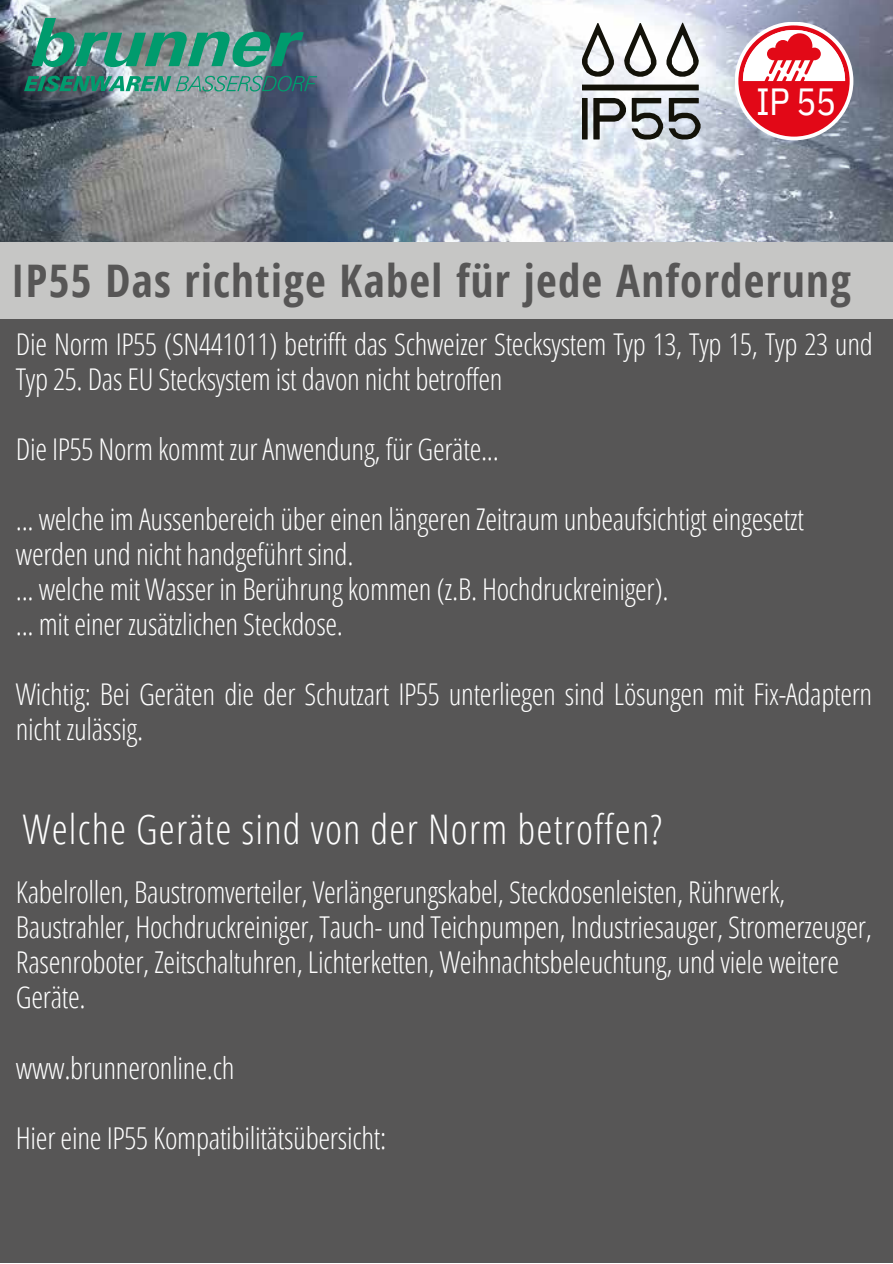
<style>
.page{position:relative;width:893px;height:1264px;background:#fff}
.page>*{position:absolute;margin:0;border:0;box-sizing:border-box;transform-origin:0 0}
.t1{font:700 45px "Open Sans Condensed";letter-spacing:.03em;color:#575656}
.t2{font:300 40.8px "Open Sans Condensed";letter-spacing:.03em;color:#fff}
.t3{font:37.8px "IBM Plex Sans Cond";color:#fff}
.t4{font:300 30.15px/35.1px "Open Sans Condensed";letter-spacing:-.01em;color:#fff}
.t5{font:300 30px/35px "Open Sans Condensed";letter-spacing:-.01em;color:#fff}
</style>
<div class="page">
<div style="left:0;top:0;width:892px;height:1262px;background:#575656"></div>
<div style="left:0;top:0;width:892px;height:318px;background:#c6c6c5"></div>
<img style="left:0;top:0;width:892px;height:241px">
<svg style="left:593px;top:98px;width:107px;height:41px;background:#8c8f91"></svg>
<div style="left:581px;top:98px;width:6px;height:41px;background:#131209"></div>
<div style="left:581px;top:85px;width:117px;height:5px;background:#131209"></div>
<svg style="left:666px;top:23px;width:32px;height:54px;background:#acacaa"></svg>
<svg style="left:624px;top:23px;width:32px;height:54px;background:#adadab"></svg>
<svg style="left:581px;top:23px;width:33px;height:54px;background:#aeaead"></svg>
<svg style="left:734px;top:22px;width:119px;height:118px;background:#d9707c"></svg>
<svg style="left:31px;top:18px;width:273px;height:49px;background:#519185"></svg>
<svg style="left:24px;top:76px;width:293px;height:16px;background:#488b81"></svg>
<p class="t3" style="left:756px;top:76px;width:81px">IP 55</p>
<h1 class="t1" style="left:11px;top:249px;width:841px">IP55 Das richtige Kabel für jede Anforderung</h1>
<p class="t5" style="left:16px;top:326px;width:858px">Die Norm IP55 (SN441011) betrifft das Schweizer Stecksystem Typ 13, Typ 15, Typ 23 und<br>Typ 25. Das EU Stecksystem ist davon nicht betroffen</p>
<p class="t5" style="left:16px;top:431px;width:484px">Die IP55 Norm kommt zur Anwendung, für Geräte...</p>
<p class="t5" style="left:16px;top:501px;width:789px">... welche im Aussenbereich über einen längeren Zeitraum unbeaufsichtigt eingesetzt werden und nicht handgeführt sind.<br>... welche mit Wasser in Berührung kommen (z.B. Hochdruckreiniger).<br>... mit einer zusätzlichen Steckdose.</p>
<p class="t5" style="left:16px;top:676px;width:857px">Wichtig: Bei Geräten die der Schutzart IP55 unterliegen sind Lösungen mit Fix-Adaptern nicht zulässig.</p>
<h2 class="t2" style="left:23px;top:800px;width:640px">Welche Geräte sind von der Norm betroffen?</h2>
<p class="t4" style="left:16px;top:873px;width:857px">Kabelrollen, Baustromverteiler, Verlängerungskabel, Steckdosenleisten, Rührwerk, Baustrahler, Hochdruckreiniger, Tauch- und Teichpumpen, Industriesauger, Stromerzeuger, Rasenroboter, Zeitschaltuhren, Lichterketten, Weihnachtsbeleuchtung, und viele weitere Geräte.</p>
<p class="t4" style="left:16px;top:1049px;width:220px">www.brunneronline.ch</p>
<p class="t4" style="left:16px;top:1119px;width:372px">Hier eine IP55 Kompatibilitätsübersicht:</p>
</div>
